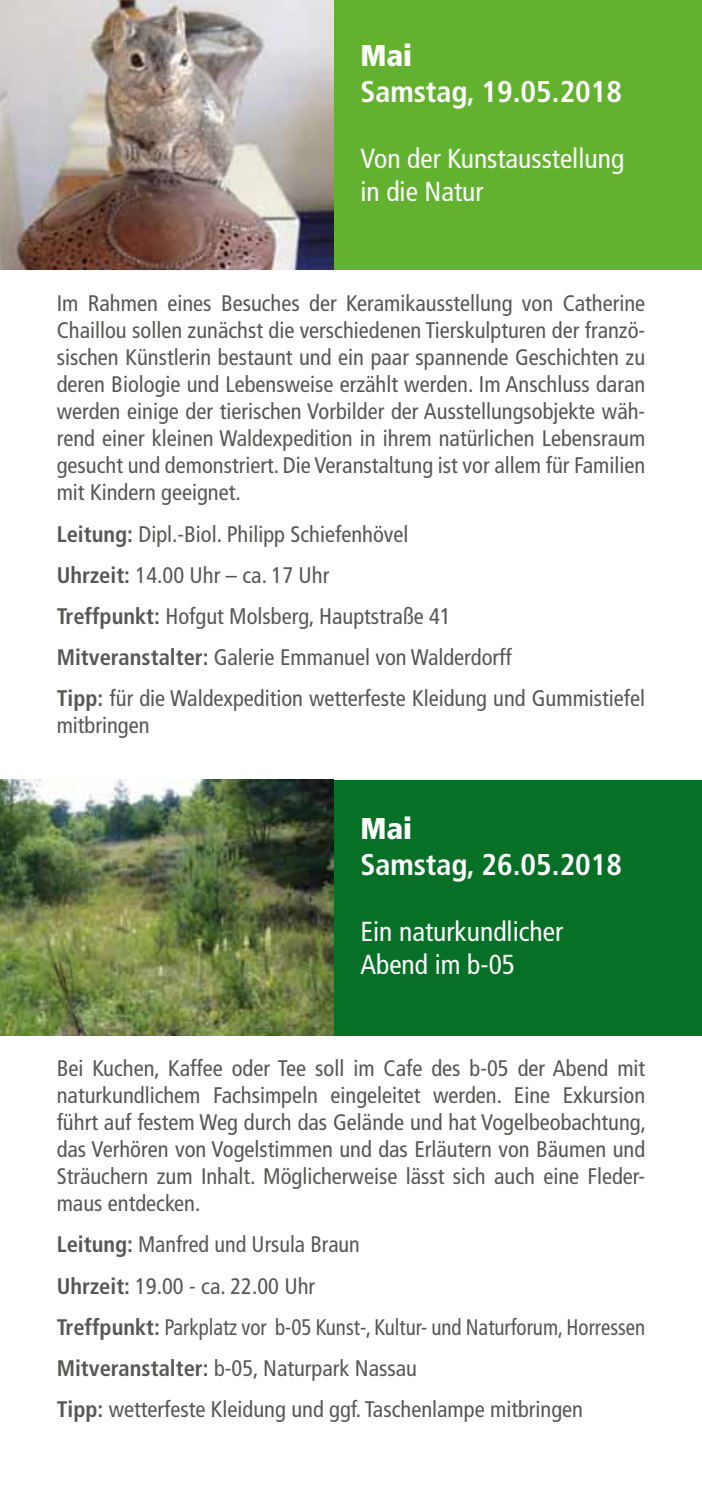
<style>
.page{position:relative;width:702px;height:1489px;background:#fff}
.page>*{position:absolute;margin:0;border:0;box-sizing:border-box;transform-origin:0 0}
.t1{font:700 condensed 30px "Frutiger";color:#fff}
.t2{font:900 condensed 30px "Frutiger";color:#fff}
.t3{font:condensed 27.5px/33px "Frutiger";color:#fff}
.t4{font:condensed 22.5px/27px "Frutiger";color:#575756;text-align:justify}
.s1{font-weight:700}
</style>
<div class="page">
<div style="left:333px;top:0;width:369px;height:269px;background:#62b22f"></div>
<div style="left:333px;top:780px;width:369px;height:255px;background:#067126"></div>
<img style="left:0;top:0;width:333px;height:269px">
<img style="left:0;top:780px;width:333px;height:255px">
<h1 class="t2" style="left:360px;top:38px;width:53px">Mai</h1>
<h1 class="t1" style="left:360px;top:74px;width:263px">Samstag, 19.05.2018</h1>
<p class="t3" style="left:360px;top:142px;width:265px">Von der Kunstausstellung in die Natur</p>
<p class="t4" style="left:57px;top:290px;width:590px">Im Rahmen eines Besuches der Keramikausstellung von Catherine Chaillou sollen zunächst die verschiedenen Tierskulpturen der franzö&shy;sischen Künstlerin bestaunt und ein paar spannende Geschichten zu deren Biologie und Lebensweise erzählt werden. Im Anschluss daran werden einige der tierischen Vorbilder der Ausstellungsobjekte wäh&shy;rend einer kleinen Waldexpedition in ihrem natürlichen Lebensraum gesucht und demonstriert. Die Veranstaltung ist vor allem für Familien mit Kindern geeignet.</p>
<p class="t4" style="left:57px;top:513px;width:590px;line-height:41.2px;text-align:left"><span class="s1">Leitung:</span> Dipl.-Biol. Philipp Schiefenhövel<br><span class="s1">Uhrzeit:</span> 14.00 Uhr – ca. 17 Uhr<br><span class="s1">Treffpunkt:</span> Hofgut Molsberg, Hauptstraße 41<br><span class="s1">Mitveranstalter:</span> Galerie Emmanuel von Walderdorff<br><span class="s1">Tipp:</span> für die Waldexpedition wetterfeste Kleidung und Gummistiefel</p>
<p class="t4" style="left:57px;top:712px;width:94px">mitbringen</p>
<h1 class="t2" style="left:360px;top:810px;width:53px">Mai</h1>
<h1 class="t1" style="left:360px;top:847px;width:263px">Samstag, 26.05.2018</h1>
<p class="t3" style="left:360px;top:915px;width:204px">Ein naturkundlicher<br>Abend im b-05</p>
<p class="t4" style="left:57px;top:1054px;width:591px">Bei Kuchen, Kaffee oder Tee soll im Cafe des b-05 der Abend mit naturkundlichem Fachsimpeln eingeleitet werden. Eine Exkursion führt auf festem Weg durch das Gelände und hat Vogelbeobachtung, das Verhören von Vogelstimmen und das Erläutern von Bäumen und Sträuchern zum Inhalt. Möglicherweise lässt sich auch eine Fleder&shy;maus entdecken.</p>
<p class="t4" style="left:57px;top:1224px;width:590px;line-height:41.2px;text-align:left"><span class="s1">Leitung:</span> Manfred und Ursula Braun<br><span class="s1">Uhrzeit:</span> 19.00 - ca. 22.00 Uhr<br><span class="s1">Treffpunkt:</span> Parkplatz vor b-05 Kunst-, Kultur- und Naturforum, Horressen <span class="s1">Mitveranstalter:</span> b-05, Naturpark Nassau<br><span class="s1">Tipp:</span> wetterfeste Kleidung und ggf. Taschenlampe mitbringen</p>
</div>
